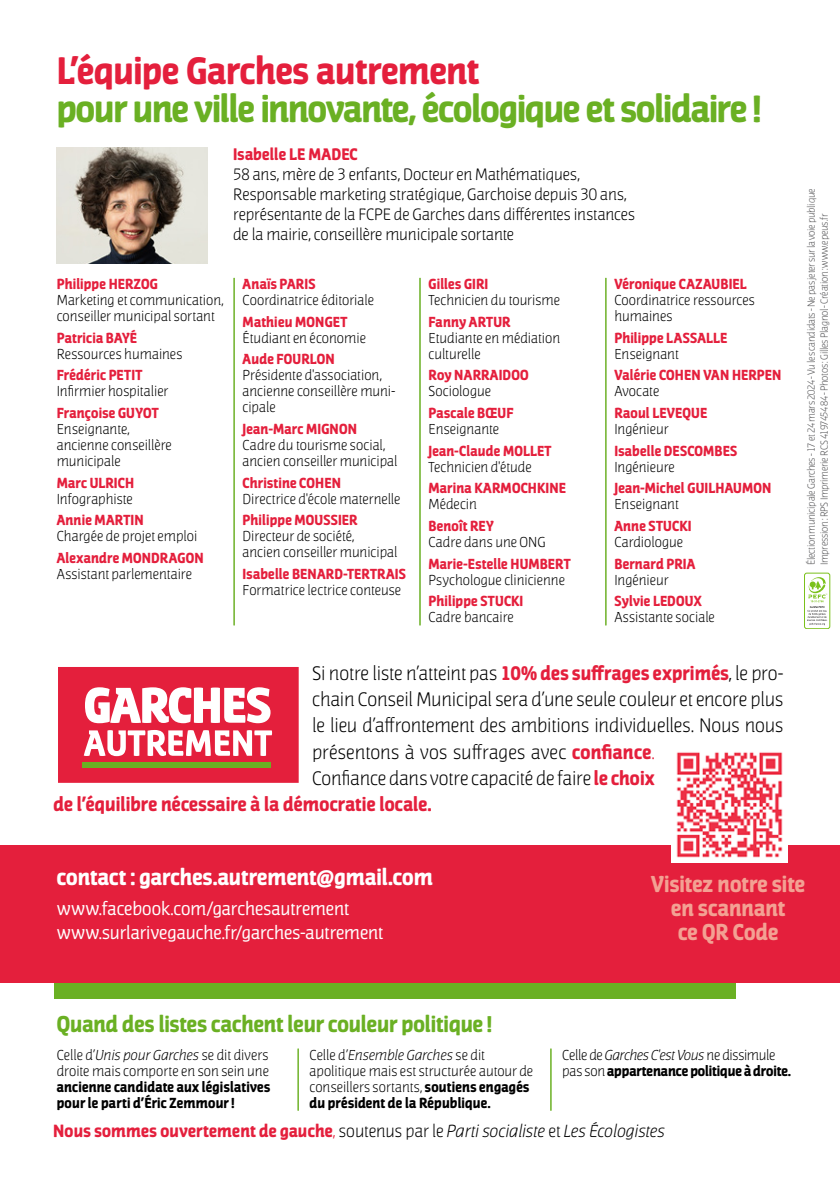
<style>
.page{position:relative;width:840px;height:1191px;background:#fff}
.page>*{position:absolute;margin:0;border:0;box-sizing:border-box;transform-origin:0 0}
.t1{font:700 36.6px "Jaures";letter-spacing:-.035em;color:#6ab023}
.t2{font:700 36.6px "Jaures";letter-spacing:-.015em;color:#e41f3c}
.FONCTION_LISTE{font:700 22px "Jaures";letter-spacing:-.01em;color:#6ab023}
.t3{font:700 22px "Jaures";letter-spacing:-.005em;color:#fff}
.t4{font:700 22px/24px "Jaures";color:#f3a193;text-align:center}
.t5{font:300 19px "Jaures";letter-spacing:-.005em;color:#000}
.t6{font:700 19px "Jaures";letter-spacing:.005em;color:#e41f3c}
.t7{font:18px/24px "Jaures";color:#fff}
.t8{font:700 17px "Jaures";letter-spacing:.005em;color:#e41f3c}
.FONCTION_LISTE-2{font:300 16px/20px "Jaures";letter-spacing:-.005em;color:#000}
.NOM_LISTE_ROUGE{font:700 16px "Jaures";letter-spacing:.005em;color:#e41f3c}
.FONCTION_LISTE-3{font:300 14px/16px "Jaures";color:#000}
.NOM_LISTE_ROUGE-2{font:700 14px "Jaures";letter-spacing:.005em;color:#e41f3c}
.FONCTION_LISTE-4{font:700 14px/16px "Jaures";letter-spacing:.005em;color:#000}
.FONCTION_LISTE-5{font:700 14px/16px "Jaures";letter-spacing:-.015em;color:#000}
.t9{font:300 10px "Jaures";letter-spacing:-.025em;color:#58585a}
.s1{font-weight:700;color:#e41f3c}
.s2{color:#e41f3c}
.s3{font-weight:300}
.s4{font-weight:300;font-style:italic}
.s5{font-style:italic}
.s6{font-weight:700}
.s7{font-weight:300;color:#000}
.s8{font-weight:300;font-style:italic;color:#000}
</style>
<div class="page">
<div style="left:55px;top:982px;width:680px;height:16px;background:#6ab023"></div>
<div style="left:0;top:845px;width:839px;height:137px;background:#e41f3c"></div>
<div style="left:803px;top:573px;width:26px;height:56px;border:1px solid #7bc11b;border-radius:2px"></div>
<svg style="left:807px;top:577px;width:19px;height:48px"></svg>
<svg style="left:58px;top:667px;width:241px;height:116px"></svg>
<div style="left:82px;top:762px;width:188px;height:5px;background:#6ab023"></div>
<img style="left:57px;top:147px;width:150px;height:117px">
<hr style="left:297px;top:1048px;width:1px;height:62px;background:#6ab023">
<hr style="left:550px;top:1048px;width:1px;height:62px;background:#6ab023">
<hr style="left:234px;top:278px;width:1px;height:347px;background:#6ab023">
<hr style="left:419px;top:278px;width:1px;height:347px;background:#6ab023">
<hr style="left:605px;top:278px;width:1px;height:347px;background:#6ab023">
<img style="left:671px;top:752px;width:115px;height:110px">
<p class="t2" style="left:57px;top:48px;width:424px">L’équipe Garches autrement</p>
<p class="t1" style="left:57px;top:87px;width:705px">pour une ville innovante, écologique et solidaire !</p>
<p class="NOM_LISTE_ROUGE" style="left:233px;top:145px;width:126px">Isabelle LE MADEC</p>
<p class="FONCTION_LISTE-2" style="left:233px;top:165px;width:403px">58 ans, mère de 3 enfants, Docteur en Mathématiques, Responsable marketing stratégique, Garchoise depuis 30 ans, représentante de la FCPE de Garches dans différentes instances de la mairie, conseillère municipale sortante</p>
<p class="NOM_LISTE_ROUGE-2" style="left:57px;top:275px;width:103px">Philippe HERZOG</p>
<p class="FONCTION_LISTE-3" style="left:57px;top:292px;width:168px">Marketing et communication, conseiller municipal sortant</p>
<p class="NOM_LISTE_ROUGE-2" style="left:57px;top:329px;width:82px">Patricia BAYÉ</p>
<p class="FONCTION_LISTE-3" style="left:57px;top:346px;width:127px">Ressources humaines</p>
<p class="NOM_LISTE_ROUGE-2" style="left:57px;top:367px;width:87px">Frédéric PETIT</p>
<p class="FONCTION_LISTE-3" style="left:57px;top:383px;width:113px">Infirmier hospitalier</p>
<p class="NOM_LISTE_ROUGE-2" style="left:57px;top:404px;width:104px">Françoise GUYOT</p>
<p class="FONCTION_LISTE-3" style="left:57px;top:421px;width:117px">Enseignante, ancienne conseillère municipale</p>
<p class="NOM_LISTE_ROUGE-2" style="left:57px;top:474px;width:79px">Marc ULRICH</p>
<p class="FONCTION_LISTE-3" style="left:57px;top:491px;width:78px">Infographiste</p>
<p class="NOM_LISTE_ROUGE-2" style="left:57px;top:512px;width:89px">Annie MARTIN</p>
<p class="FONCTION_LISTE-3" style="left:57px;top:528px;width:142px">Chargée de projet emploi</p>
<p class="NOM_LISTE_ROUGE-2" style="left:57px;top:549px;width:148px">Alexandre MONDRAGON</p>
<p class="FONCTION_LISTE-3" style="left:57px;top:566px;width:137px">Assistant parlementaire</p>
<p class="NOM_LISTE_ROUGE-2" style="left:242px;top:275px;width:74px">Anaïs PARIS</p>
<p class="FONCTION_LISTE-3" style="left:242px;top:292px;width:133px">Coordinatrice éditoriale</p>
<p class="NOM_LISTE_ROUGE-2" style="left:242px;top:313px;width:106px">Mathieu MONGET</p>
<p class="FONCTION_LISTE-3" style="left:242px;top:330px;width:125px">Étudiant en économie</p>
<p class="NOM_LISTE_ROUGE-2" style="left:242px;top:351px;width:94px">Aude FOURLON</p>
<p class="FONCTION_LISTE-3" style="left:242px;top:367px;width:154px">Présidente d'association, ancienne conseillère muni&shy;cipale</p>
<p class="NOM_LISTE_ROUGE-2" style="left:242px;top:420px;width:116px">Jean-Marc MIGNON</p>
<p class="FONCTION_LISTE-3" style="left:242px;top:437px;width:156px">Cadre du tourisme social, ancien conseiller municipal</p>
<p class="NOM_LISTE_ROUGE-2" style="left:242px;top:474px;width:100px">Christine COHEN</p>
<p class="FONCTION_LISTE-3" style="left:242px;top:491px;width:159px">Directrice d'école maternelle</p>
<p class="NOM_LISTE_ROUGE-2" style="left:242px;top:512px;width:116px">Philippe MOUSSIER</p>
<p class="FONCTION_LISTE-3" style="left:242px;top:528px;width:156px">Directeur de société,<br>ancien conseiller municipal</p>
<p class="NOM_LISTE_ROUGE-2" style="left:242px;top:565px;width:165px">Isabelle BENARD-TERTRAIS</p>
<p class="FONCTION_LISTE-3" style="left:242px;top:582px;width:160px">Formatrice lectrice conteuse</p>
<p class="NOM_LISTE_ROUGE-2" style="left:428px;top:275px;width:61px">Gilles GIRI</p>
<p class="FONCTION_LISTE-3" style="left:428px;top:292px;width:133px">Technicien du tourisme</p>
<p class="NOM_LISTE_ROUGE-2" style="left:428px;top:313px;width:83px">Fanny ARTUR</p>
<p class="FONCTION_LISTE-3" style="left:428px;top:330px;width:133px">Etudiante en médiation culturelle</p>
<p class="NOM_LISTE_ROUGE-2" style="left:428px;top:367px;width:102px">Roy NARRAIDOO</p>
<p class="FONCTION_LISTE-3" style="left:428px;top:383px;width:64px">Sociologue</p>
<p class="NOM_LISTE_ROUGE-2" style="left:428px;top:404px;width:87px">Pascale BŒUF</p>
<p class="FONCTION_LISTE-3" style="left:428px;top:421px;width:72px">Enseignante</p>
<p class="NOM_LISTE_ROUGE-2" style="left:428px;top:442px;width:124px">Jean-Claude MOLLET</p>
<p class="FONCTION_LISTE-3" style="left:428px;top:459px;width:105px">Technicien d'étude</p>
<p class="NOM_LISTE_ROUGE-2" style="left:428px;top:480px;width:139px">Marina KARMOCHKINE</p>
<p class="FONCTION_LISTE-3" style="left:428px;top:497px;width:50px">Médecin</p>
<p class="NOM_LISTE_ROUGE-2" style="left:428px;top:517px;width:67px">Benoît REY</p>
<p class="FONCTION_LISTE-3" style="left:428px;top:534px;width:119px">Cadre dans une ONG</p>
<p class="NOM_LISTE_ROUGE-2" style="left:428px;top:555px;width:144px">Marie-Estelle HUMBERT</p>
<p class="FONCTION_LISTE-3" style="left:428px;top:572px;width:138px">Psychologue clinicienne</p>
<p class="NOM_LISTE_ROUGE-2" style="left:428px;top:593px;width:96px">Philippe STUCKI</p>
<p class="FONCTION_LISTE-3" style="left:428px;top:610px;width:87px">Cadre bancaire</p>
<p class="NOM_LISTE_ROUGE-2" style="left:614px;top:275px;width:134px">Véronique CAZAUBIEL</p>
<p class="FONCTION_LISTE-3" style="left:614px;top:292px;width:142px">Coordinatrice ressources humaines</p>
<p class="NOM_LISTE_ROUGE-2" style="left:614px;top:329px;width:114px">Philippe LASSALLE</p>
<p class="FONCTION_LISTE-3" style="left:614px;top:346px;width:66px">Enseignant</p>
<p class="NOM_LISTE_ROUGE-2" style="left:614px;top:367px;width:168px">Valérie COHEN VAN HERPEN</p>
<p class="FONCTION_LISTE-3" style="left:614px;top:384px;width:46px">Avocate</p>
<p class="NOM_LISTE_ROUGE-2" style="left:614px;top:404px;width:94px">Raoul LEVEQUE</p>
<p class="FONCTION_LISTE-3" style="left:614px;top:421px;width:55px">Ingénieur</p>
<p class="NOM_LISTE_ROUGE-2" style="left:614px;top:442px;width:124px">Isabelle DESCOMBES</p>
<p class="FONCTION_LISTE-3" style="left:614px;top:459px;width:62px">Ingénieure</p>
<p class="NOM_LISTE_ROUGE-2" style="left:614px;top:480px;width:159px">Jean-Michel GUILHAUMON</p>
<p class="FONCTION_LISTE-3" style="left:614px;top:497px;width:66px">Enseignant</p>
<p class="NOM_LISTE_ROUGE-2" style="left:614px;top:517px;width:79px">Anne STUCKI</p>
<p class="FONCTION_LISTE-3" style="left:614px;top:534px;width:70px">Cardiologue</p>
<p class="NOM_LISTE_ROUGE-2" style="left:614px;top:555px;width:83px">Bernard PRIA</p>
<p class="FONCTION_LISTE-3" style="left:614px;top:572px;width:55px">Ingénieur</p>
<p class="NOM_LISTE_ROUGE-2" style="left:614px;top:593px;width:89px">Sylvie LEDOUX</p>
<p class="FONCTION_LISTE-3" style="left:614px;top:610px;width:102px">Assistante sociale</p>
<p class="t5" style="left:312px;top:663px;width:472px">Si notre liste n’atteint pas <span class="s1">10% des suffrages exprimés</span>, le pro-</p>
<p class="t5" style="left:312px;top:689px;width:472px">chain Conseil Municipal sera d’une seule couleur et encore plus</p>
<p class="t5" style="left:312px;top:715px;width:472px">le lieu d’affrontement des ambitions individuelles. Nous nous</p>
<p class="t5" style="left:312px;top:741px;width:344px">présentons à vos suffrages avec <span class="s1">confiance</span><span class="s2">.</span></p>
<p class="t5" style="left:312px;top:767px;width:344px">Confiance dans votre capacité de faire <span class="s1">le choix</span></p>
<p class="t6" style="left:53px;top:792px;width:379px">de l’équilibre nécessaire à la démocratie locale.</p>
<p class="t9" style="left:805px;top:565px;width:378px;rotate:-90deg">Élection municipale Garches - 17 et 24 mars 2024 - Vu les candidats - Ne pas jeter sur la voie publique</p>
<p class="t9" style="left:818px;top:565px;width:353px;rotate:-90deg">Impression : RPS Imprimerie RCS 419745484 - Photos : Gilles Plagnol - Création : www.epeus.fr</p>
<p class="t3" style="left:57px;top:864px;width:377px">contact : garches.autrement@gmail.com</p>
<p class="t7" style="left:57px;top:896px;width:328px">www.facebook.com/garchesautrement www.surlarivegauche.fr/garches-autrement</p>
<p class="t4" style="left:651px;top:872px;width:155px">Visitez notre site</p>
<p class="t4" style="left:670px;top:896px;width:115px">en scannant ce QR Code</p>
<p class="FONCTION_LISTE" style="left:57px;top:1011px;width:436px">Quand des listes cachent leur couleur politique !</p>
<p class="FONCTION_LISTE-4" style="left:57px;top:1046px;width:215px"><span class="s3">Celle d’</span><span class="s4">Unis pour Garches</span> <span class="s3">se dit divers droite mais comporte en son sein une </span>ancienne candidate aux législatives pour le parti d’Éric Zemmour !</p>
<p class="FONCTION_LISTE-3" style="left:309px;top:1047px;width:225px">Celle d’<span class="s5">Ensemble Garches</span> se dit apolitique mais est structurée autour de conseillers sortants, <span class="s6">soutiens engagés du président de la République.</span></p>
<p class="FONCTION_LISTE-5" style="left:562px;top:1046px;width:230px"><span class="s3">Celle de</span> <span class="s4">Garches C'est Vous</span> <span class="s3">ne dissimule pas son</span> appartenance politique à droite.</p>
<p class="t8" style="left:53px;top:1120px;width:613px">Nous sommes ouvertement de gauche<span class="s3">,</span> <span class="s7">soutenus par le</span> <span class="s8">Parti socialiste</span> <span class="s7">et</span> <span class="s8">Les Écologistes</span></p>
</div>
